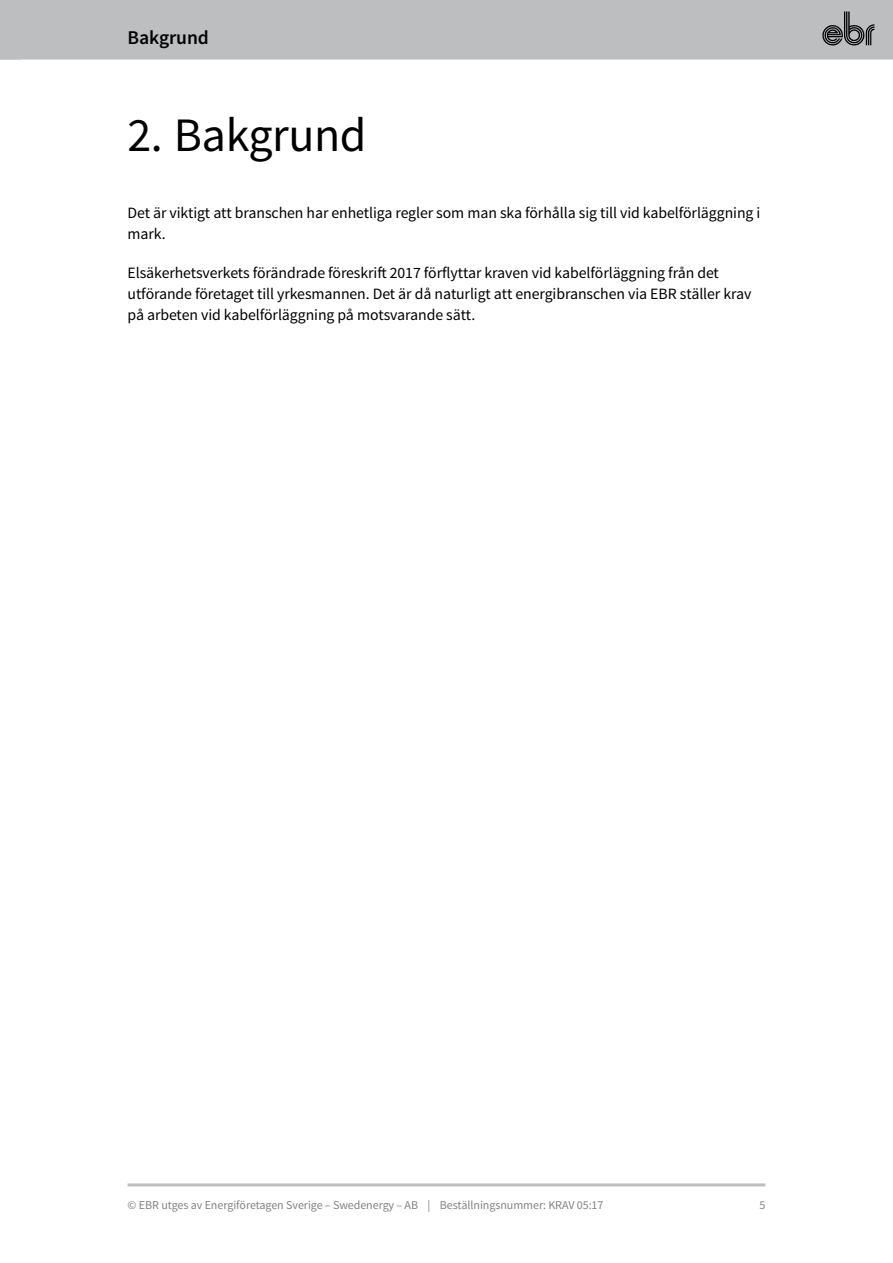
<style>
.page{position:relative;width:893px;height:1263px;background:#fff}
.page>*{position:absolute;margin:0;border:0;box-sizing:border-box;transform-origin:0 0}
.t1{font:48px "Source Sans Pro";letter-spacing:-.01em;color:#000}
.t2{font:600 19.5px "Source Sans Pro";letter-spacing:-.005em;color:#000}
.t3{font:15.75px/21px "Source Sans Pro";letter-spacing:-.005em;color:#000}
.t4{font:12px "Source Sans Pro";letter-spacing:-.005em;color:#808285}
</style>
<div class="page">
<div style="left:0;top:0;width:893px;height:60px;background:#bcbec0"></div>
<hr style="left:128px;top:1183px;width:637px;height:3px;background:#bcbec0">
<svg style="left:822px;top:11px;width:52px;height:35px;background:#848586"></svg>
<p class="t2" style="left:128px;top:26px;width:83px">Bakgrund</p>
<h1 class="t1" style="left:128px;top:105px;width:240px">2. Bakgrund</h1>
<p class="t3" style="left:128px;top:203px;width:634px">Det är viktigt att branschen har enhetliga regler som man ska förhålla sig till vid kabelförläggning i mark.</p>
<p class="t3" style="left:128px;top:263px;width:625px">Elsäkerhetsverkets förändrade föreskrift 2017 förflyttar kraven vid kabelförläggning från det utförande företaget till yrkesmannen. Det är då naturligt att energibranschen via EBR ställer krav på arbeten vid kabelförläggning på motsvarande sätt.</p>
<p class="t4" style="left:128px;top:1197px;width:477px">© EBR utges av Energiföretagen Sverige – Swedenergy – AB | Beställningsnummer: KRAV 05:17</p>
<p class="t4" style="left:759px;top:1197px;width:7px">5</p>
</div>
